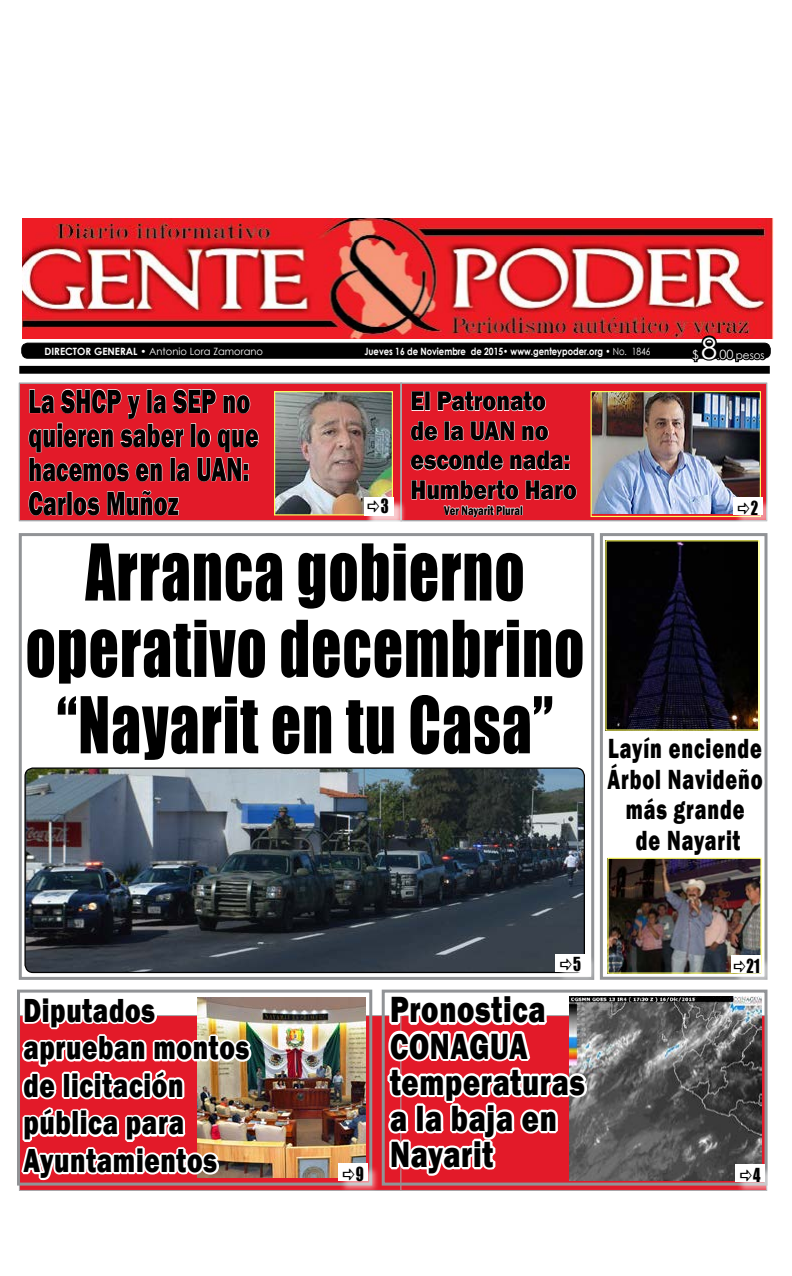
<style>
.page{position:relative;width:792px;height:1276px;background:#fff}
.page>*{position:absolute;margin:0;border:0;box-sizing:border-box;transform-origin:0 0}
.t1{font:72.3px/76.3px "Impact";letter-spacing:.02em;color:#000;text-align:center;scale:.82 1}
.t2{font:800 37.5px/36.1px "Franklin Gothic";letter-spacing:.025em;color:#000;scale:.78 1}
.t3{font:800 34.3px/37.6px "Franklin Gothic";letter-spacing:.025em;color:#000;scale:.77 1}
.t4{font:800 34.3px/34px "Franklin Gothic";letter-spacing:.025em;color:#000;scale:.68 1}
.t5{font:29.4px "Century Gothic";color:#fff}
.t6{font:800 28.5px/30.6px "Franklin Gothic";letter-spacing:.045em;color:#000;text-align:center;scale:.7 1}
.t7{font:800 27.7px/29.5px "Franklin Gothic";color:#000;scale:.84 1}
.t8{font:18.1px "Impact";color:#000;scale:.83 1}
.t9{font:17.8px "Impact";color:#000;scale:.83 1}
.t10{font:800 13px "Franklin Gothic";color:#000;scale:.74 1}
.t11{font:12.1px "Century Gothic";color:#fff}
.t12{font:10.5px "Century Gothic";color:#fff}
.t13{font:700 10px "Century Gothic";color:#fff;scale:.84 1}
.t14{font:10px "Century Gothic";color:#fff}
.s1{font-weight:700}
.s2{font-weight:400}
.s3{font-size:8.3px}
.s4{font-size:12.8px}
</style>
<div class="page">
<div style="left:19px;top:366px;width:751px;height:8px;background:#000"></div>
<img style="left:22px;top:218px;width:751px;height:120px">
<div style="left:22px;top:343px;width:748px;height:15px;background:#000;border-radius:6px"></div>
<div style="left:21px;top:343px;width:750px;height:16px;border:1px solid #000;border-radius:6px"></div>
<svg style="left:689px;top:333px;width:79px;height:30px"></svg>
<svg style="left:18px;top:1014px;width:360px;height:177px;background:#d6333f"></svg>
<svg style="left:591px;top:1015px;width:173px;height:176px"></svg>
<div style="left:19px;top:533px;width:575px;height:447px;border:3px solid #919396"></div>
<svg style="left:18px;top:382px;width:382px;height:140px;background:#e02d3a"></svg>
<svg style="left:400px;top:382px;width:368px;height:140px;background:#df2e3b"></svg>
<svg style="left:30px;top:390px;width:24px;height:23px"></svg>
<svg style="left:61px;top:389px;width:60px;height:24px"></svg>
<svg style="left:128px;top:395px;width:12px;height:23px"></svg>
<div style="left:147px;top:390px;width:5px;height:22px;border:1px solid #fff"></div>
<svg style="left:154px;top:395px;width:12px;height:18px"></svg>
<svg style="left:173px;top:389px;width:43px;height:24px"></svg>
<svg style="left:224px;top:395px;width:26px;height:18px"></svg>
<svg style="left:29px;top:423px;width:84px;height:29px;background:#e84955"></svg>
<svg style="left:121px;top:424px;width:62px;height:23px"></svg>
<div style="left:191px;top:424px;width:5px;height:23px;border:1px solid #fff"></div>
<svg style="left:198px;top:429px;width:12px;height:18px"></svg>
<svg style="left:218px;top:429px;width:40px;height:23px"></svg>
<svg style="left:29px;top:458px;width:100px;height:23px;background:#e9525d"></svg>
<svg style="left:136px;top:463px;width:26px;height:18px"></svg>
<svg style="left:177px;top:463px;width:12px;height:18px"></svg>
<svg style="left:198px;top:458px;width:50px;height:23px"></svg>
<svg style="left:29px;top:491px;width:37px;height:24px"></svg>
<div style="left:67px;top:492px;width:5px;height:23px;border:1px solid #fff"></div>
<svg style="left:74px;top:497px;width:25px;height:18px"></svg>
<svg style="left:107px;top:490px;width:71px;height:25px;background:#ea5560"></svg>
<img style="left:276px;top:393px;width:115px;height:120px">
<div style="left:274px;top:391px;width:119px;height:124px;border:1px solid #ffff60"></div>
<img style="left:593px;top:393px;width:166px;height:120px">
<div style="left:591px;top:391px;width:170px;height:126px;border:1px solid #ffff60"></div>
<div style="left:366px;top:500px;width:41px;height:28px;background:#fff;opacity:.53"></div>
<div style="left:364px;top:498px;width:30px;height:17px;background:#fff"></div>
<svg style="left:412px;top:392px;width:12px;height:18px"></svg>
<div style="left:425px;top:392px;width:5px;height:18px;border:1px solid #fff"></div>
<svg style="left:438px;top:392px;width:108px;height:19px;background:#ea5762"></svg>
<svg style="left:411px;top:421px;width:26px;height:19px"></svg>
<svg style="left:451px;top:426px;width:12px;height:14px"></svg>
<svg style="left:471px;top:421px;width:43px;height:19px"></svg>
<svg style="left:522px;top:426px;width:26px;height:14px"></svg>
<svg style="left:411px;top:451px;width:92px;height:19px;background:#ea5661"></svg>
<svg style="left:510px;top:451px;width:59px;height:19px"></svg>
<svg style="left:412px;top:480px;width:106px;height:19px;background:#e9545f"></svg>
<svg style="left:526px;top:480px;width:50px;height:19px"></svg>
<svg style="left:444px;top:506px;width:78px;height:11px"></svg>
<div style="left:382px;top:989px;width:386px;height:196px;border:3px solid #919396"></div>
<img style="left:591px;top:996px;width:171px;height:184px">
<div style="left:737px;top:1166px;width:40px;height:28px;background:#fff;opacity:.53"></div>
<div style="left:735px;top:1164px;width:30px;height:18px;background:#fff"></div>
<div style="left:17px;top:989px;width:355px;height:196px;border:3px solid #919396"></div>
<div style="left:600px;top:533px;width:168px;height:446px;border:3px solid #919396"></div>
<img style="left:609px;top:889px;width:151px;height:82px">
<img style="left:607px;top:542px;width:151px;height:171px">
<img style="left:26px;top:769px;width:557px;height:202px">
<div style="left:24px;top:767px;width:561px;height:206px;border:1px solid #000;border-radius:8px"></div>
<svg style="left:83px;top:533px;width:201px;height:4px"></svg>
<div style="left:557px;top:956px;width:40px;height:28px;background:#fff;opacity:.53"></div>
<div style="left:556px;top:954px;width:29px;height:17px;background:#fff"></div>
<svg style="left:603px;top:713px;width:164px;height:176px"></svg>
<div style="left:365px;top:499px;width:41px;height:28px;background:#fff;opacity:.53"></div>
<div style="left:364px;top:498px;width:29px;height:17px;background:#fff"></div>
<div style="left:733px;top:957px;width:40px;height:28px;background:#fff;opacity:.53"></div>
<div style="left:732px;top:955px;width:29px;height:17px;background:#fff"></div>
<div style="left:735px;top:499px;width:40px;height:28px;background:#fff;opacity:.53"></div>
<div style="left:733px;top:497px;width:29px;height:17px;background:#fff"></div>
<img style="left:255px;top:997px;width:111px;height:180px">
<div style="left:340px;top:1165px;width:40px;height:28px;background:#fff;opacity:.53"></div>
<div style="left:338px;top:1163px;width:30px;height:18px;background:#fff"></div>
<img style="left:18px;top:991px;width:237px;height:191px">
<svg style="left:378px;top:959px;width:213px;height:234px"></svg>
<p class="t5" style="left:701px;top:327px;width:18px">8</p>
<p class="t14" style="left:45px;top:344px;width:220px"><span class="s1">DIRECTOR GENERAL •</span> Antonio Lora Zamorano</p>
<p class="t13" style="left:364px;top:344px;width:342px">Jueves 16 de Noviembre de 2015• www.genteypoder.org • <span class="s2">No. 1846</span></p>
<p class="t11" style="left:692px;top:346px;width:8px">$</p>
<p class="t12" style="left:717px;top:347px;width:49px"><span class="s3">.</span><span class="s4">00</span> pesos</p>
<p class="t4" style="left:28px;top:384px;width:340px">La SHCP y la SEP no quieren saber lo que hacemos en la UAN:<br>Carlos Muñoz</p>
<p class="t7" style="left:411px;top:386px;width:199px">El Patronato de la UAN no esconde nada:<br>Humberto Haro</p>
<p class="t8" style="left:381px;top:492px;width:11px">3</p>
<p class="t10" style="left:444px;top:502px;width:108px">Ver Nayarit Plural</p>
<h1 class="t1" style="left:26px;top:532px;width:683px">Arranca gobierno operativo decembrino “Nayarit en tu Casa”</h1>
<p class="t9" style="left:751px;top:494px;width:10px">2</p>
<p class="t6" style="left:608px;top:733px;width:223px">Layín enciende<br>Árbol Navideño más grande<br>de Nayarit</p>
<p class="t3" style="left:23px;top:991px;width:295px">Diputados aprueban montos de licitación pública para<br>Ayuntamientos</p>
<p class="t9" style="left:356px;top:1160px;width:11px">9</p>
<p class="t9" style="left:573px;top:950px;width:11px">5</p>
<p class="t2" style="left:390px;top:991px;width:252px">Pronostica<br>CONAGUA temperaturas a la baja en<br>Nayarit</p>
<p class="t9" style="left:747px;top:951px;width:17px">21</p>
<p class="t9" style="left:753px;top:1161px;width:10px">4</p>
</div>
